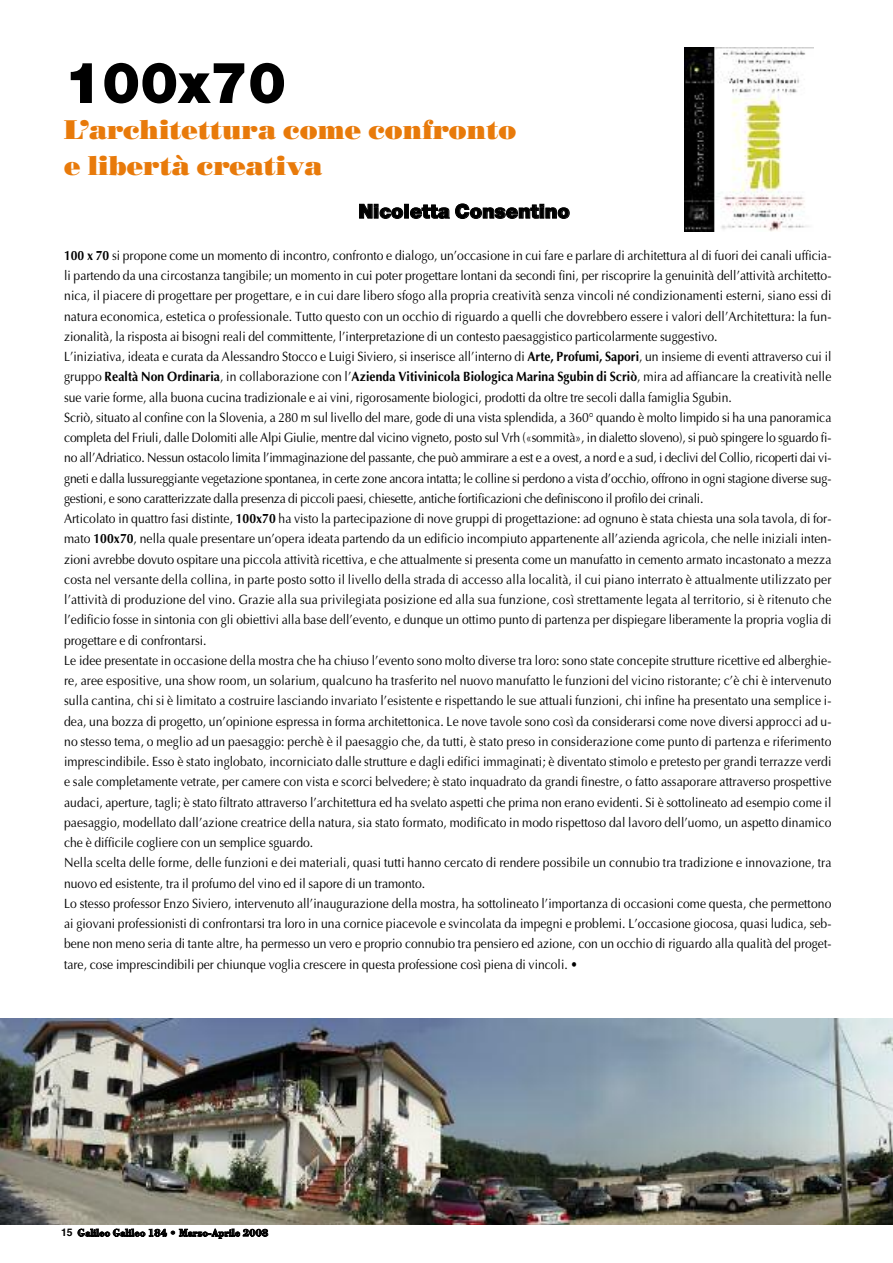
<style>
.page{position:relative;width:893px;height:1263px;background:#fff}
.page>*{position:absolute;margin:0;border:0;box-sizing:border-box;transform-origin:0 0}
.t1{font:900 57px "Helvetica Neue";color:#000}
.t2{font:27px/36px "Bodoni Poster";color:#e87a0a}
.t3{font:900 19.5px "Helvetica Neue";letter-spacing:.005em;color:#000}
.t4{font:13.5px/20.2px "Optima";letter-spacing:.005em;color:#000;scale:.9 1}
.t5{font:700 10.5px "Bodoni";color:#000}
.s1{font-weight:700}
.s2{font-family:"Helvetica"}
</style>
<div class="page">
<img style="left:0;top:1019px;width:893px;height:206px">
<img style="left:684px;top:48px;width:130px;height:184px">
<h1 class="t1" style="left:64px;top:62px;width:224px">100x70</h1>
<h2 class="t2" style="left:64px;top:112px;width:454px">L’architettura come confronto e libertà creativa</h2>
<h3 class="t3" style="left:358px;top:204px;width:213px">Nicoletta Consentino</h3>
<p class="t4" style="left:64px;top:245px;width:854px"><span class="s1">100 x 70</span> si propone come un momento di incontro, confronto e dialogo, un’occasione in cui fare e parlare di architettura al di fuori dei canali ufficia&shy;li partendo da una circostanza tangibile; un momento in cui poter progettare lontani da secondi fini, per riscoprire la genuinità dell’attività architetto&shy;nica, il piacere di progettare per progettare, e in cui dare libero sfogo alla propria creatività senza vincoli né condizionamenti esterni, siano essi di natura economica, estetica o professionale. Tutto questo con un occhio di riguardo a quelli che dovrebbero essere i valori dell’Architettura: la fun&shy;zionalità, la risposta ai bisogni reali del committente, l’interpretazione di un contesto paesaggistico particolarmente suggestivo.<br>L’iniziativa, ideata e curata da Alessandro Stocco e Luigi Siviero, si inserisce all’interno di <span class="s1">Arte, Profumi, Sapori</span>, un insieme di eventi attraverso cui il gruppo <span class="s1">Realtà Non Ordinaria</span>, in collaborazione con l’<span class="s1">Azienda Vitivinicola Biologica Marina Sgubin di Scriò</span>, mira ad affiancare la creatività nelle sue varie forme, alla buona cucina tradizionale e ai vini, rigorosamente biologici, prodotti da oltre tre secoli dalla famiglia Sgubin.<br>Scriò, situato al confine con la Slovenia, a 280 m sul livello del mare, gode di una vista splendida, a 360° quando è molto limpido si ha una panoramica completa del Friuli, dalle Dolomiti alle Alpi Giulie, mentre dal vicino vigneto, posto sul Vrh («sommità», in dialetto sloveno), si può spingere lo sguardo fi&shy;no all’Adriatico. Nessun ostacolo limita l’immaginazione del passante, che può ammirare a est e a ovest, a nord e a sud, i declivi del Collio, ricoperti dai vi&shy;gneti e dalla lussureggiante vegetazione spontanea, in certe zone ancora intatta; le colline si perdono a vista d’occhio, offrono in ogni stagione diverse sug&shy;gestioni, e sono caratterizzate dalla presenza di piccoli paesi, chiesette, antiche fortificazioni che definiscono il profilo dei crinali.<br>Articolato in quattro fasi distinte, <span class="s1">100x70</span> ha visto la partecipazione di nove gruppi di progettazione: ad ognuno è stata chiesta una sola tavola, di for&shy;mato <span class="s1">100x70</span>, nella quale presentare un’opera ideata partendo da un edificio incompiuto appartenente all’azienda agricola, che nelle iniziali inten&shy;zioni avrebbe dovuto ospitare una piccola attività ricettiva, e che attualmente si presenta come un manufatto in cemento armato incastonato a mezza costa nel versante della collina, in parte posto sotto il livello della strada di accesso alla località, il cui piano interrato è attualmente utilizzato per l’attività di produzione del vino. Grazie alla sua privilegiata posizione ed alla sua funzione, così strettamente legata al territorio, si è ritenuto che l’edificio fosse in sintonia con gli obiettivi alla base dell’evento, e dunque un ottimo punto di partenza per dispiegare liberamente la propria voglia di progettare e di confrontarsi.<br>Le idee presentate in occasione della mostra che ha chiuso l’evento sono molto diverse tra loro: sono state concepite strutture ricettive ed alberghie&shy;re, aree espositive, una show room, un solarium, qualcuno ha trasferito nel nuovo manufatto le funzioni del vicino ristorante; c’è chi è intervenuto sulla cantina, chi si è limitato a costruire lasciando invariato l’esistente e rispettando le sue attuali funzioni, chi infine ha presentato una semplice i&shy;dea, una bozza di progetto, un’opinione espressa in forma architettonica. Le nove tavole sono così da considerarsi come nove diversi approcci ad u&shy;no stesso tema, o meglio ad un paesaggio: perchè è il paesaggio che, da tutti, è stato preso in considerazione come punto di partenza e riferimento imprescindibile. Esso è stato inglobato, incorniciato dalle strutture e dagli edifici immaginati; è diventato stimolo e pretesto per grandi terrazze verdi e sale completamente vetrate, per camere con vista e scorci belvedere; è stato inquadrato da grandi finestre, o fatto assaporare attraverso prospettive audaci, aperture, tagli; è stato filtrato attraverso l’architettura ed ha svelato aspetti che prima non erano evidenti. Si è sottolineato ad esempio come il paesaggio, modellato dall’azione creatrice della natura, sia stato formato, modificato in modo rispettoso dal lavoro dell’uomo, un aspetto dinamico che è difficile cogliere con un semplice sguardo.<br>Nella scelta delle forme, delle funzioni e dei materiali, quasi tutti hanno cercato di rendere possibile un connubio tra tradizione e innovazione, tra nuovo ed esistente, tra il profumo del vino ed il sapore di un tramonto.<br>Lo stesso professor Enzo Siviero, intervenuto all’inaugurazione della mostra, ha sottolineato l’importanza di occasioni come questa, che permettono ai giovani professionisti di confrontarsi tra loro in una cornice piacevole e svincolata da impegni e problemi. L’occasione giocosa, quasi ludica, seb&shy;bene non meno seria di tante altre, ha permesso un vero e proprio connubio tra pensiero ed azione, con un occhio di riguardo alla qualità del proget&shy;tare, cose imprescindibili per chiunque voglia crescere in questa professione così piena di vincoli. •</p>
<p class="t5" style="left:61px;top:1226px;width:209px"><span class="s2">15</span> Galileo Galileo 184 • Marzo-Aprile 2008</p>
</div>
